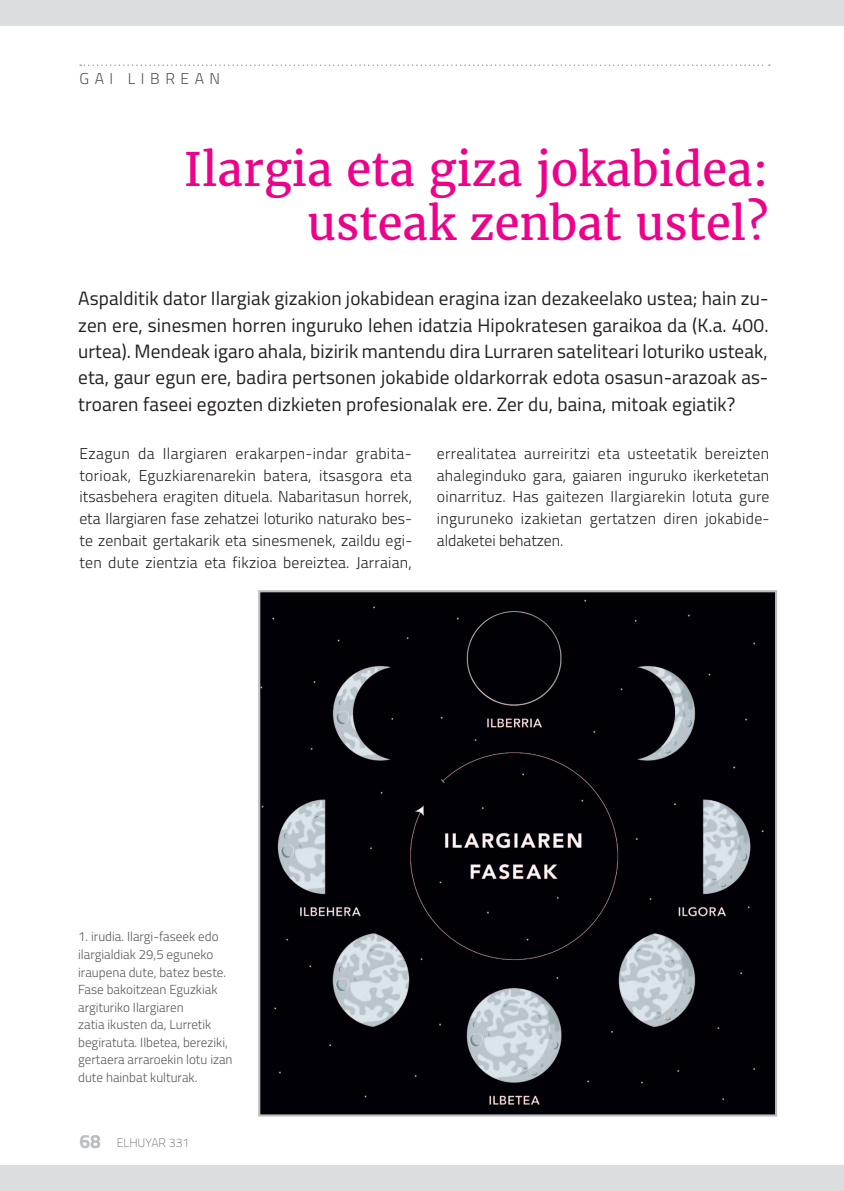
<style>
.page{position:relative;width:844px;height:1191px;background:#fff}
.page>*{position:absolute;margin:0;border:0;box-sizing:border-box;transform-origin:0 0}
.t1{font:45.5px/54.6px "Merriweather";color:#ed028c;text-align:right}
.t2{font:19.25px/26.2px "Titillium";letter-spacing:.005em;color:#231f20;text-align:justify}
.t3{font:300 15.75px/21.9px "Titillium";letter-spacing:.015em;color:#231f20;text-align:justify}
.t4{font:300 15.75px "Titillium";letter-spacing:.35em;color:#57585a}
.t5{font:300 13.12px/17.5px "Titillium";color:#57585a}
.t6{font:100 12.25px "Titillium";color:#57585a}
.s1{font-weight:700;font-size:19.25px;color:#bcbdc0}
</style>
<div class="page">
<div style="left:0;top:0;width:843px;height:26px;background:#dcdddf"></div>
<svg style="left:80px;top:64px;width:689px;height:2px"></svg>
<div style="left:0;top:1165px;width:843px;height:26px;background:#dcdddf"></div>
<img style="left:261px;top:593px;width:513px;height:520px">
<div style="left:258px;top:590px;width:519px;height:526px;border:2px solid #bcbdc0"></div>
<p class="t4" style="left:79px;top:67px;width:142px">GAI LIBREAN</p>
<h1 class="t1" style="left:184px;top:142px;width:586px">Ilargia eta giza jokabidea: usteak zenbat ustel?</h1>
<p class="t2" style="left:78px;top:285px;width:691px">Aspalditik dator Ilargiak gizakion jokabidean eragina izan dezakeelako ustea; hain zu&shy;zen ere, sinesmen horren inguruko lehen idatzia Hipokratesen garaikoa da (K.a. 400. urtea). Mendeak igaro ahala, bizirik mantendu dira Lurraren sateliteari loturiko usteak, eta, gaur egun ere, badira pertsonen jokabide oldarkorrak edota osasun-arazoak as&shy;troaren faseei egozten dizkieten profesionalak ere. Zer du, baina, mitoak egiatik?</p>
<p class="t3" style="left:79px;top:441px;width:334px">Ezagun da Ilargiaren erakarpen-indar grabita&shy;torioak, Eguzkiarenarekin batera, itsasgora eta itsasbehera eragiten dituela. Nabaritasun horrek, eta Ilargiaren fase zehatzei loturiko naturako bes&shy;te zenbait gertakarik eta sinesmenek, zaildu egi&shy;ten dute zientzia eta fikzioa bereiztea. Jarraian,</p>
<p class="t3" style="left:437px;top:441px;width:334px">errealitatea aurreiritzi eta usteetatik bereizten ahaleginduko gara, gaiaren inguruko ikerketetan oinarrituz. Has gaitezen Ilargiarekin lotuta gure inguruneko izakietan gertatzen diren jokabide&shy;aldaketei behatzen.</p>
<p class="t5" style="left:78px;top:927px;width:156px">1. irudia. Ilargi-faseek edo ilargialdiak 29,5 eguneko iraupena dute, batez beste.<br>Fase bakoitzean Eguzkiak argituriko Ilargiaren<br>zatia ikusten da, Lurretik begiratuta. Ilbetea, bereziki, gertaera arraroekin lotu izan dute hainbat kulturak.</p>
<p class="t6" style="left:79px;top:1133px;width:111px"><span class="s1">68</span> ELHUYAR 331</p>
</div>
